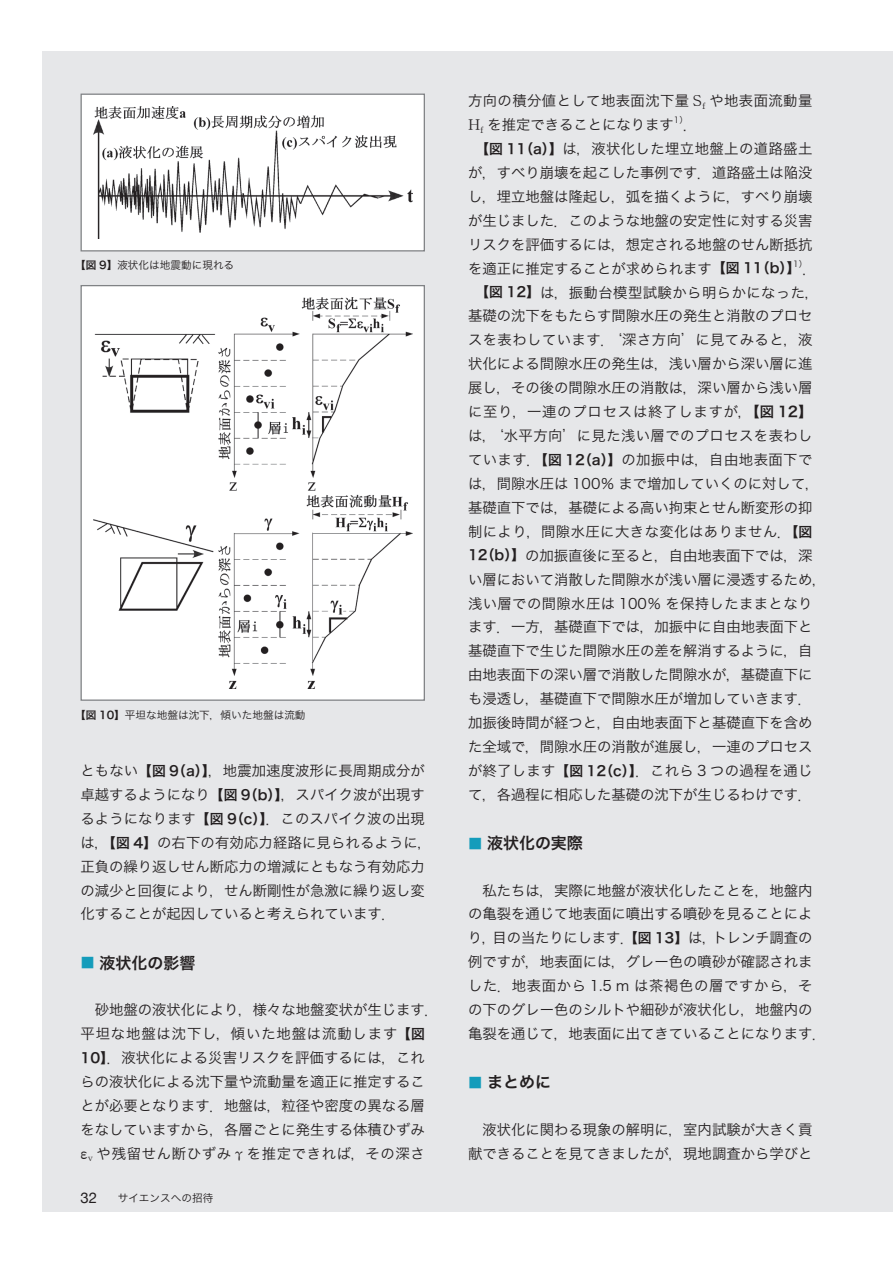
<style>
.page{position:relative;width:893px;height:1263px;background:#fff}
.page>*{position:absolute;margin:0;border:0;box-sizing:border-box;transform-origin:0 0}
.t1{font:15.9px "Hiragino Sans Pr 6 N W6";color:#231f20}
.t2{font:14.85px "Helvetica Neue";color:#231f20}
.t3{font:14.4px/23.9px "Hiragino Sans Pr 6 N W3";color:#231f20}
.t4{font:14.4px/23.9px "Hiragino Sans Pr 6 N W3";letter-spacing:.03em;color:#231f20}
.t5{font:10.65px "Hiragino Sans Pr 6 N W3";color:#231f20}
.t6{font:8.4px "Hiragino Sans Pr 6 N W3";color:#231f20}
.s1{font-family:"Hiragino Sans Pr 6 N W6"}
.s2{font-family:"Hiragino Sans Pr 6 N W6";font-size:13.8px}
.s3{font-family:"Koz Min Pr 6 N";font-size:14.4px;color:#149cbb}
.s4{font-family:"B2 G Math"}
</style>
<div class="page">
<div style="left:43px;top:51px;width:850px;height:1161px;background:#e6e7e9"></div>
<div style="left:81px;top:94px;width:343px;height:157px;background:#fff"></div>
<div style="left:81px;top:94px;width:344px;height:157px;border:1px solid #808285"></div>
<img style="left:93px;top:106px;width:319px;height:133px">
<div style="left:81px;top:286px;width:343px;height:414px;background:#fff"></div>
<div style="left:81px;top:285px;width:344px;height:416px;border:1px solid #808285"></div>
<img style="left:93px;top:298px;width:319px;height:390px">
<p class="t5" style="left:75px;top:256px;width:161px"><span class="s1">【図 9】</span>液状化は地震動に現れる</p>
<p class="t5" style="left:75px;top:705px;width:232px"><span class="s1">【図 10】</span>平坦な地盤は沈下，傾いた地盤は流動</p>
<p class="t3" style="left:81px;top:758px;width:353px">ともない<span class="s2">【図 9（a）】</span>，地震加速度波形に長周期成分が卓越するようになり<span class="s2">【図 9（b）】</span>，スパイク波が出現するようになります<span class="s2">【図 9（c）】</span>．このスパイク波の出現は，<span class="s2">【図 4】</span>の右下の有効応力経路に見られるように，正負の繰り返しせん断応力の増減にともなう有効応力の減少と回復により，せん断剛性が急激に繰り返し変化することが起因していると考えられています．</p>
<p class="t1" style="left:81px;top:948px;width:116px"><span class="s3">■</span> 液状化の影響</p>
<p class="t3" style="left:81px;top:997px;width:360px">　砂地盤の液状化により，様々な地盤変状が生じます．平坦な地盤は沈下し，傾いた地盤は流動します<span class="s2">【図<br>10】</span>．液状化による災害リスクを評価するには，これらの液状化による沈下量や流動量を適正に推定することが必要となります．地盤は，粒径や密度の異なる層をなしていますから，各層ごとに発生する体積ひずみ<span class="s4">ε</span><sub>v</sub> や残留せん断ひずみ <span class="s4">γ</span> を推定できれば，その深さ</p>
<p class="t2" style="left:81px;top:1187px;width:18px">32</p>
<p class="t5" style="left:118px;top:1189px;width:97px">サイエンスへの招待</p>
<p class="t4" style="left:468px;top:88px;width:346px">方向の積分値として地表面沈下量 <span class="s4">S</span><sub>f</sub> や地表面流動量<br><span class="s4">H</span><sub>f</sub> を推定できることになります</p>
<p class="t6" style="left:674px;top:112px;width:15px">1）</p>
<p class="t3" style="left:684px;top:112px;width:16px">．</p>
<p class="t4" style="left:475px;top:136px;width:338px"><span class="s2">【図 11（a）】</span>は，液状化した埋立地盤上の道路盛土</p>
<p class="t3" style="left:468px;top:160px;width:346px">が，すべり崩壊を起こした事例です．道路盛土は陥没</p>
<p class="t3" style="left:468px;top:183px;width:346px">し，埋立地盤は隆起し，弧を描くように，すべり崩壊</p>
<p class="t3" style="left:468px;top:207px;width:346px">が生じました．このような地盤の安定性に対する災害</p>
<p class="t3" style="left:468px;top:231px;width:346px">リスクを評価するには，想定される地盤のせん断抵抗</p>
<p class="t3" style="left:468px;top:255px;width:351px">を適正に推定することが求められます<span class="s2">【図 11（b）】</span>．</p>
<p class="t6" style="left:793px;top:256px;width:15px">1）</p>
<p class="t3" style="left:468px;top:279px;width:360px;text-indent:7px"><span class="s2">【図 12】</span>は，振動台模型試験から明らかになった，基礎の沈下をもたらす間隙水圧の発生と消散のプロセスを表わしています．ʻ深さ方向ʼに見てみると，液状化による間隙水圧の発生は，浅い層から深い層に進展し，その後の間隙水圧の消散は，深い層から浅い層に至り，一連のプロセスは終了しますが，<span class="s1">【図 12】</span>は，ʻ水平方向ʼに見た浅い層でのプロセスを表わしています．<span class="s2">【図 12（a）】</span>の加振中は，自由地表面下では，間隙水圧は 100％まで増加していくのに対して，基礎直下では，基礎による高い拘束とせん断変形の抑制により，間隙水圧に大きな変化はありません．<span class="s2">【図<br>12（b）】</span>の加振直後に至ると，自由地表面下では，深い層において消散した間隙水が浅い層に浸透するため，浅い層での間隙水圧は 100％を保持したままとなります．一方，基礎直下では，加振中に自由地表面下と基礎直下で生じた間隙水圧の差を解消するように，自由地表面下の深い層で消散した間隙水が，基礎直下にも浸透し，基礎直下で間隙水圧が増加していきます．加振後時間が経つと，自由地表面下と基礎直下を含めた全域で，間隙水圧の消散が進展し，一連のプロセスが終了します<span class="s2">【図 12（c）】</span>．これら 3 つの過程を通じて，各過程に相応した基礎の沈下が生じるわけです．</p>
<p class="t1" style="left:468px;top:829px;width:116px"><span class="s3">■</span> 液状化の実際</p>
<p class="t3" style="left:468px;top:877px;width:360px">　私たちは，実際に地盤が液状化したことを，地盤内の亀裂を通じて地表面に噴出する噴砂を見ることにより，目の当たりにします．<span class="s2">【図 13】</span>は，トレンチ調査の例ですが，地表面には，グレー色の噴砂が確認されました．地表面から 1.5 ｍは茶褐色の層ですから，その下のグレー色のシルトや細砂が液状化し，地盤内の亀裂を通じて，地表面に出てきていることになります．</p>
<p class="t1" style="left:468px;top:1068px;width:84px"><span class="s3">■</span> まとめに</p>
<p class="t3" style="left:468px;top:1116px;width:346px">　液状化に関わる現象の解明に，室内試験が大きく貢献できることを見てきましたが，現地調査から学びと</p>
</div>
